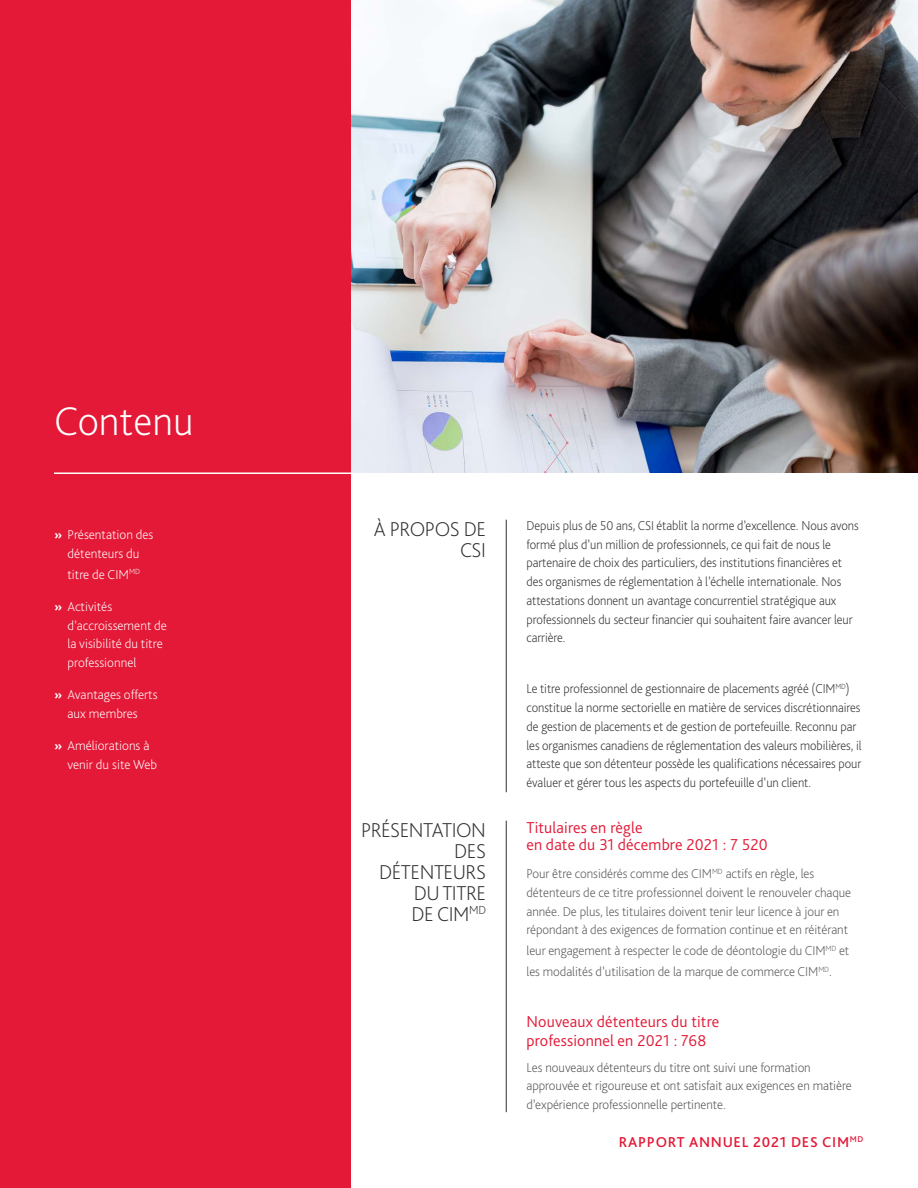
<style>
.page{position:relative;width:918px;height:1188px;background:#fff}
.page>*{position:absolute;margin:0;border:0;box-sizing:border-box;transform-origin:0 0}
.t1{font:200 42px "Bliss Pro";color:#fff}
.t2{font:200 21px/21px "Bliss Pro";letter-spacing:-.02em;color:#313131;text-align:right}
.t3{font:300 16.5px/17.2px "Bliss Pro";letter-spacing:.01em;color:#e31937}
.t4{font:500 15px "Bliss Pro";letter-spacing:.05em;color:#e31937}
.t5{font:200 13.5px/18.8px "Bliss Pro";letter-spacing:-.005em;color:#313131;scale:.95 1}
.t6{font:200 13.5px/18.8px "Bliss Pro";letter-spacing:-.005em;color:#58595b}
.t7{font:200 13.5px/18.8px "Bliss Pro";color:#fff;text-align:center}
.t8{font:200 13.5px/18.8px "Bliss Pro";letter-spacing:-.005em;color:#55565a}
.s1{font-weight:700}
</style>
<div class="page">
<div style="left:0;top:0;width:351px;height:1188px;background:#e31937"></div>
<hr style="left:506px;top:520px;width:1px;height:272px;background:#313131">
<hr style="left:54px;top:472px;width:864px;height:2px;background:#fff">
<hr style="left:506px;top:821px;width:1px;height:291px;background:#313131">
<img style="left:351px;top:0;width:567px;height:472px">
<h1 class="t1" style="left:54px;top:395px;width:141px">Contenu</h1>
<p class="t7" style="left:54px;top:525px;width:101px"><span class="s1">»</span> Présentation des détenteurs du</p>
<p class="t7" style="left:68px;top:565px;width:74px">titre de CIM<sup>MD</sup></p>
<p class="t7" style="left:68px;top:597px;width:101px;text-align:left;text-indent:-14px"><span class="s1">»</span> Activités d’accroissement de la visibilité du titre professionnel</p>
<p class="t7" style="left:54px;top:685px;width:105px"><span class="s1">»</span> Avantages offerts aux membres</p>
<p class="t7" style="left:68px;top:736px;width:91px;text-align:left;text-indent:-14px"><span class="s1">»</span> Améliorations à venir du site Web</p>
<h2 class="t2" style="left:374px;top:518px;width:114px">À PROPOS DE<br>CSI</h2>
<p class="t5" style="left:526px;top:516px;width:351px">Depuis plus de 50 ans, CSI établit la norme d’excellence. Nous avons formé plus d’un million de professionnels, ce qui fait de nous le partenaire de choix des particuliers, des institutions financières et des organismes de réglementation à l’échelle internationale. Nos attestations donnent un avantage concurrentiel stratégique aux professionnels du secteur financier qui souhaitent faire avancer leur carrière.</p>
<p class="t5" style="left:526px;top:679px;width:354px">Le titre professionnel de gestionnaire de placements agréé (CIM<sup>MD</sup>) constitue la norme sectorielle en matière de services discrétionnaires de gestion de placements et de gestion de portefeuille. Reconnu par les organismes canadiens de réglementation des valeurs mobilières, il atteste que son détenteur possède les qualifications nécessaires pour évaluer et gérer tous les aspects du portefeuille d’un client.</p>
<h2 class="t2" style="left:361px;top:819px;width:126px">PRÉSENTATION<br>DES<br>DÉTENTEURS<br>DU TITRE<br>DE CIM<sup>MD</sup></h2>
<p class="t3" style="left:526px;top:819px;width:243px">Titulaires en règle<br>en date du 31 décembre 2021 : 7 520</p>
<p class="t6" style="left:526px;top:864px;width:326px">Pour être considérés comme des CIM<sup>MD</sup> actifs en règle, les détenteurs de ce titre professionnel doivent le renouveler chaque année. De plus, les titulaires doivent tenir leur licence à jour en répondant à des exigences de formation continue et en réitérant</p>
<p class="t6" style="left:526px;top:940px;width:324px;line-height:21px">leur engagement à respecter le code de déontologie du CIM<sup>MD</sup> et les modalités d’utilisation de la marque de commerce CIM<sup>MD</sup>.</p>
<p class="t3" style="left:526px;top:1012px;width:194px;line-height:18.8px">Nouveaux détenteurs du titre professionnel en 2021 : 768</p>
<p class="t8" style="left:526px;top:1058px;width:327px">Les nouveaux détenteurs du titre ont suivi une formation approuvée et rigoureuse et ont satisfait aux exigences en matière d’expérience professionnelle pertinente.</p>
<p class="t4" style="left:619px;top:1133px;width:246px">RAPPORT ANNUEL 2021 DES CIM<sup>MD</sup></p>
</div>
